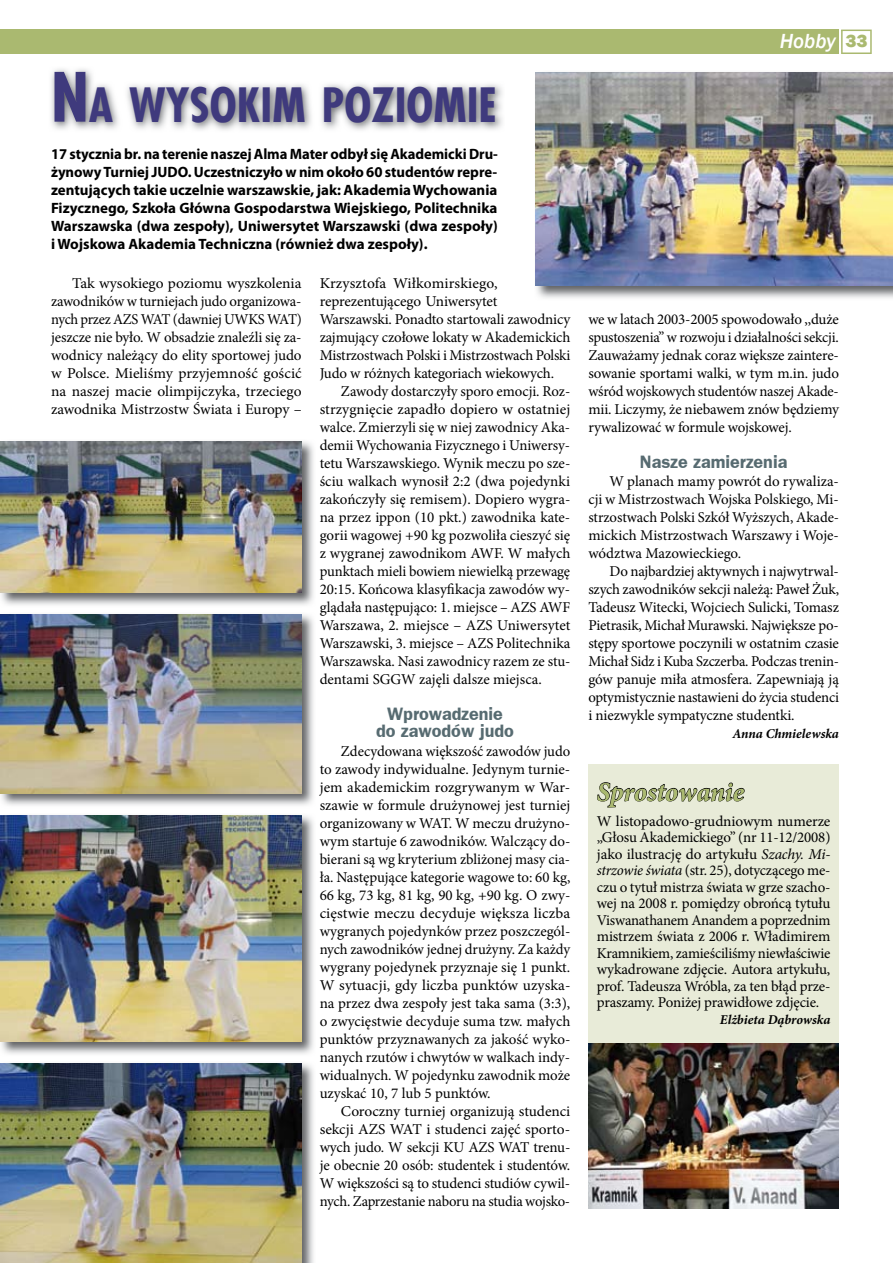
<style>
.page{position:relative;width:893px;height:1263px;background:#fff}
.page>*{position:absolute;margin:0;border:0;box-sizing:border-box;transform-origin:0 0}
.t1{font:700 46.2px "Fujiyama";color:#3f3a7d}
.t2{font:italic 700 27px "Minion Pro";letter-spacing:-.005em;color:#aab970}
.t3{font:italic 500 21px "Franklin Gothic";color:#fff}
.t4{font:700 18px/16.5px "Frankfurt Gothic";color:#576b71;text-align:center}
.t5{font:15px/18px "Minion Pro";letter-spacing:-.01em;color:#000;text-align:justify}
.t6{font:700 15px/18px "Myriad Pro";color:#000;text-align:justify}
.t7{font:italic 700 13.5px "Minion Pro";letter-spacing:-.005em;color:#000}
.s1{font-size:66px}
.s2{font-family:"Frankfurt Gothic";font-weight:800;font-style:normal;font-size:18px;color:#aab970}
.s3{font-style:italic}
</style>
<div class="page">
<img style="left:51px;top:69px;width:452px;height:61px">
<img style="left:588px;top:1043px;width:251px;height:166px">
<div style="left:588px;top:764px;width:251px;height:279px;background:#e8ebd8"></div>
<svg style="left:597px;top:782px;width:148px;height:26px"></svg>
<img style="left:535px;top:72px;width:358px;height:226px">
<img style="left:536px;top:72px;width:357px;height:214px">
<img style="left:1px;top:614px;width:313px;height:192px">
<img style="left:0;top:614px;width:302px;height:180px">
<img style="left:0;top:441px;width:314px;height:164px">
<img style="left:0;top:441px;width:302px;height:151px">
<img style="left:0;top:815px;width:314px;height:239px">
<img style="left:0;top:815px;width:302px;height:226px">
<img style="left:302px;top:1063px;width:12px;height:200px">
<img style="left:0;top:1063px;width:302px;height:200px">
<svg style="left:841px;top:30px;width:31px;height:24px"></svg>
<div style="left:0;top:30px;width:839px;height:24px;background:#aab970"></div>
<h1 class="t1" style="left:51px;top:74px;width:447px"><span class="s1">N</span>A WYSOKIM POZIOMIE</h1>
<p class="t6" style="left:51px;top:144px;width:448px">17 stycznia br. na terenie naszej Alma Mater odbył się Akademicki Dru&shy;żynowy Turniej JUDO. Uczestniczyło w nim około 60 studentów repre&shy;zentujących takie uczelnie warszawskie, jak: Akademia Wychowania Fizycznego, Szkoła Główna Gospodarstwa Wiejskiego, Politechnika Warszawska (dwa zespoły), Uniwersytet Warszawski (dwa zespoły) i Wojskowa Akademia Techniczna (również dwa zespoły).</p>
<p class="t5" style="left:51px;top:274px;width:252px;text-indent:21px">Tak wysokiego poziomu wyszkolenia zawodników w turniejach judo organizowa&shy;nych przez AZS WAT (dawniej UWKS WAT) jeszcze nie było. W obsadzie znaleźli się za&shy;wodnicy należący do elity sportowej judo w Polsce. Mieliśmy przyjemność gościć na naszej macie olimpijczyka, trzeciego zawodnika Mistrzostw Świata i Europy –</p>
<p class="t5" style="left:320px;top:274px;width:252px;text-align:left">Krzysztofa Wiłkomirskiego, reprezentującego Uniwersytet Warszawski. Ponadto startowali zawodnicy zajmujący czołowe lokaty w Akademickich Mistrzostwach Polski i Mistrzostwach Polski Judo w różnych kategoriach wiekowych.</p>
<p class="t5" style="left:320px;top:382px;width:252px;text-indent:21px">Zawody dostarczyły sporo emocji. Roz&shy;strzygnięcie zapadło dopiero w ostatniej walce. Zmierzyli się w niej zawodnicy Aka&shy;demii Wychowania Fizycznego i Uniwersy&shy;tetu Warszawskiego. Wynik meczu po sze&shy;ściu walkach wynosił 2:2 (dwa pojedynki zakończyły się remisem). Dopiero wygra&shy;na przez ippon (10 pkt.) zawodnika kate&shy;gorii wagowej +90 kg pozwoliła cieszyć się z wygranej zawodnikom AWF. W małych punktach mieli bowiem niewielką przewagę 20:15. Końcowa klasyfikacja zawodów wy&shy;glądała następująco: 1. miejsce – AZS AWF Warszawa, 2. miejsce – AZS Uniwersytet Warszawski, 3. miejsce – AZS Politechnika Warszawska. Nasi zawodnicy razem ze stu&shy;dentami SGGW zajęli dalsze miejsca.</p>
<p class="t4" style="left:376px;top:705px;width:139px">Wprowadzenie do zawodów judo</p>
<p class="t5" style="left:320px;top:742px;width:252px;text-indent:21px">Zdecydowana większość zawodów judo to zawody indywidualne. Jedynym turnie&shy;jem akademickim rozgrywanym w War&shy;szawie w formule drużynowej jest turniej organizowany w WAT. W meczu drużyno&shy;wym startuje 6 zawodników. Walczący do&shy;bierani są wg kryterium zbliżonej masy cia&shy;ła. Następujące kategorie wagowe to: 60 kg, 66 kg, 73 kg, 81 kg, 90 kg, +90 kg. O zwy&shy;cięstwie meczu decyduje większa liczba wygranych pojedynków przez poszczegól&shy;nych zawodników jednej drużyny. Za każdy wygrany pojedynek przyznaje się 1 punkt.<br>W sytuacji, gdy liczba punktów uzyska&shy;na przez dwa zespoły jest taka sama (3:3), o zwycięstwie decyduje suma tzw. małych punktów przyznawanych za jakość wyko&shy;nanych rzutów i chwytów w walkach indy&shy;widualnych. W pojedynku zawodnik może uzyskać 10, 7 lub 5 punktów.</p>
<p class="t5" style="left:320px;top:1102px;width:252px;text-indent:21px">Coroczny turniej organizują studenci sekcji AZS WAT i studenci zajęć sporto&shy;wych judo. W sekcji KU AZS WAT trenu&shy;je obecnie 20 osób: studentek i studentów.<br>W większości są to studenci studiów cywil&shy;nych. Zaprzestanie naboru na studia wojsko-</p>
<h3 class="t3" style="left:780px;top:28px;width:89px">Hobby <span class="s2">33</span></h3>
<p class="t5" style="left:588px;top:310px;width:252px">we w latach 2003-2005 spowodowało ,,duże spustoszenia” w rozwoju i działalności sekcji.<br>Zauważamy jednak coraz większe zaintere&shy;sowanie sportami walki, w tym m.in. judo wśród wojskowych studentów naszej Akade&shy;mii. Liczymy, że niebawem znów będziemy rywalizować w formule wojskowej.</p>
<p class="t4" style="left:640px;top:453px;width:149px">Nasze zamierzenia</p>
<p class="t5" style="left:588px;top:472px;width:252px;text-indent:21px">W planach mamy powrót do rywaliza&shy;cji w Mistrzostwach Wojska Polskiego, Mi&shy;strzostwach Polski Szkół Wyższych, Akade&shy;mickich Mistrzostwach Warszawy i Woje&shy;wództwa Mazowieckiego.</p>
<p class="t5" style="left:588px;top:562px;width:252px;text-indent:21px">Do najbardziej aktywnych i najwytrwal&shy;szych zawodników sekcji należą: Paweł Żuk, Tadeusz Witecki, Wojciech Sulicki, Tomasz Pietrasik, Michał Murawski. Największe po&shy;stępy sportowe poczynili w ostatnim czasie Michał Sidz i Kuba Szczerba. Podczas trenin&shy;gów panuje miła atmosfera. Zapewniają ją optymistycznie nastawieni do życia studenci i niezwykle sympatyczne studentki.</p>
<p class="t7" style="left:732px;top:724px;width:108px">Anna Chmielewska</p>
<h2 class="t2" style="left:597px;top:773px;width:149px">Sprostowanie</h2>
<p class="t5" style="left:597px;top:813px;width:235px;line-height:16.5px">W listopadowo-grudniowym numerze „Głosu Akademickiego” (nr 11-12/2008) jako ilustrację do artykułu <span class="s3">Szachy. Mi&shy;strzowie świata</span> (str. 25), dotyczącego me&shy;czu o tytuł mistrza świata w grze szacho&shy;wej na 2008 r. pomiędzy obrońcą tytułu Viswanathanem Anandem a poprzednim mistrzem świata z 2006 r. Władimirem Kramnikiem, zamieściliśmy niewłaściwie wykadrowane zdjęcie. Autora artykułu, prof. Tadeusza Wróbla, za ten błąd prze&shy;praszamy. Poniżej prawidłowe zdjęcie.</p>
<p class="t7" style="left:720px;top:1010px;width:112px">Elżbieta Dąbrowska</p>
</div>
